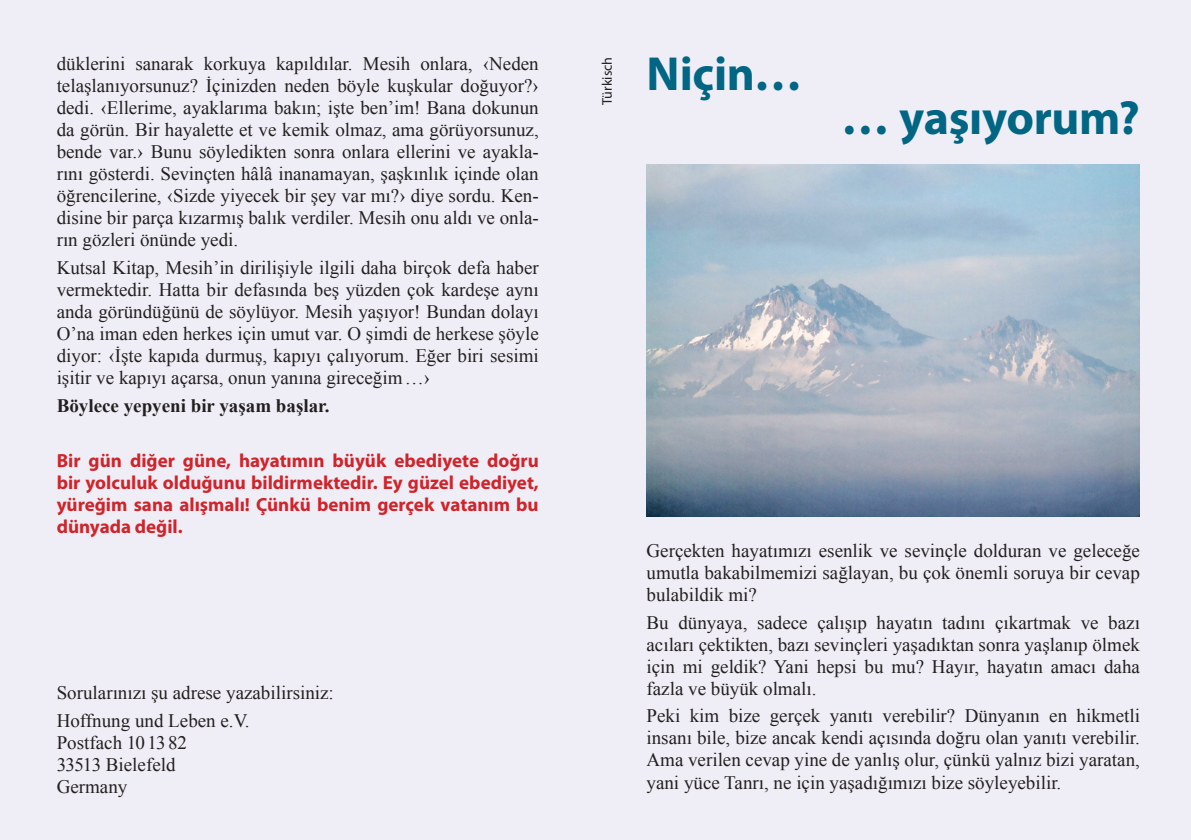
<style>
.page{position:relative;width:1191px;height:840px;background:#fff}
.page>*{position:absolute;margin:0;border:0;box-sizing:border-box;transform-origin:0 0}
.t1{font:700 48px "Myriad Pro";letter-spacing:-.005em;color:#016584}
.t2{font:19px/22px "Times New Roman";color:#231f20;text-align:justify}
.t3{font:700 19px/22px "Myriad Pro";color:#d1232a;text-align:justify}
.t4{font:700 19px "Times New Roman";color:#231f20}
.t5{font:14px "Myriad Pro";color:#231f20}
</style>
<div class="page">
<div style="left:0;top:0;width:1191px;height:839px;background:#efeef6"></div>
<img style="left:646px;top:164px;width:494px;height:352px">
<p class="t2" style="left:57px;top:52px;width:483px">düklerini sanarak korkuya kapıldılar. Mesih onlara, ‹Neden telaşlanıyorsunuz? İçinizden neden böyle kuşkular doğuyor?› dedi. ‹Ellerime, ayaklarıma bakın; işte ben’im! Bana dokunun da görün. Bir hayalette et ve kemik olmaz, ama görüyorsunuz, bende var.› Bunu söyledikten sonra onlara ellerini ve ayakla&shy;rını gösterdi. Sevinçten hâlâ inanamayan, şaşkınlık içinde olan öğrencilerine, ‹Sizde yiyecek bir şey var mı?› diye sordu. Ken&shy;disine bir parça kızarmış balık verdiler. Mesih onu aldı ve onla&shy;rın gözleri önünde yedi.</p>
<p class="t2" style="left:57px;top:256px;width:483px">Kutsal Kitap, Mesih’in dirilişiyle ilgili daha birçok defa haber vermektedir. Hatta bir defasında beş yüzden çok kardeşe aynı anda göründüğünü de söylüyor. Mesih yaşıyor! Bundan dolayı O’na iman eden herkes için umut var. O şimdi de herkese şöyle diyor: ‹İşte kapıda durmuş, kapıyı çalıyorum. Eğer biri sesimi işitir ve kapıyı açarsa, onun yanına gireceğim…›</p>
<p class="t4" style="left:57px;top:392px;width:274px">Böylece yepyeni bir yaşam başlar.</p>
<p class="t3" style="left:57px;top:449px;width:483px">Bir gün diğer güne, hayatımın büyük ebediyete doğru bir yolculuk olduğunu bildirmektedir. Ey güzel ebediyet, yüreğim sana alışmalı! Çünkü benim gerçek vatanım bu dünyada değil.</p>
<p class="t2" style="left:57px;top:678px;width:279px;line-height:27.6px">Sorularınızı şu adrese yazabilirsiniz:<br>Hoffnung und Leben e.V.</p>
<p class="t2" style="left:57px;top:731px;width:132px;text-align:left">Postfach 10 1382<br>33513 Bielefeld<br>Germany</p>
<p class="t5" style="left:598px;top:105px;width:50px;rotate:-90deg">Türkisch</p>
<h1 class="t1" style="left:646px;top:42px;width:157px">Niçin…</h1>
<h1 class="t1" style="left:841px;top:86px;width:300px">… yaşıyorum?</h1>
<p class="t2" style="left:646px;top:539px;width:495px">Gerçekten hayatımızı esenlik ve sevinçle dolduran ve geleceğe umutla bakabilmemizi sağlayan, bu çok önemli soruya bir cevap bulabildik mi?</p>
<p class="t2" style="left:646px;top:610px;width:495px">Bu dünyaya, sadece çalışıp hayatın tadını çıkartmak ve bazı acıları çektikten, bazı sevinçleri yaşadıktan sonra yaşlanıp ölmek için mi geldik? Yani hepsi bu mu? Hayır, hayatın amacı daha fazla ve büyük olmalı.</p>
<p class="t2" style="left:646px;top:704px;width:495px">Peki kim bize gerçek yanıtı verebilir? Dünyanın en hikmetli insanı bile, bize ancak kendi açısında doğru olan yanıtı verebilir.<br>Ama verilen cevap yine de yanlış olur, çünkü yalnız bizi yaratan, yani yüce Tanrı, ne için yaşadığımızı bize söyleyebilir.</p>
</div>
